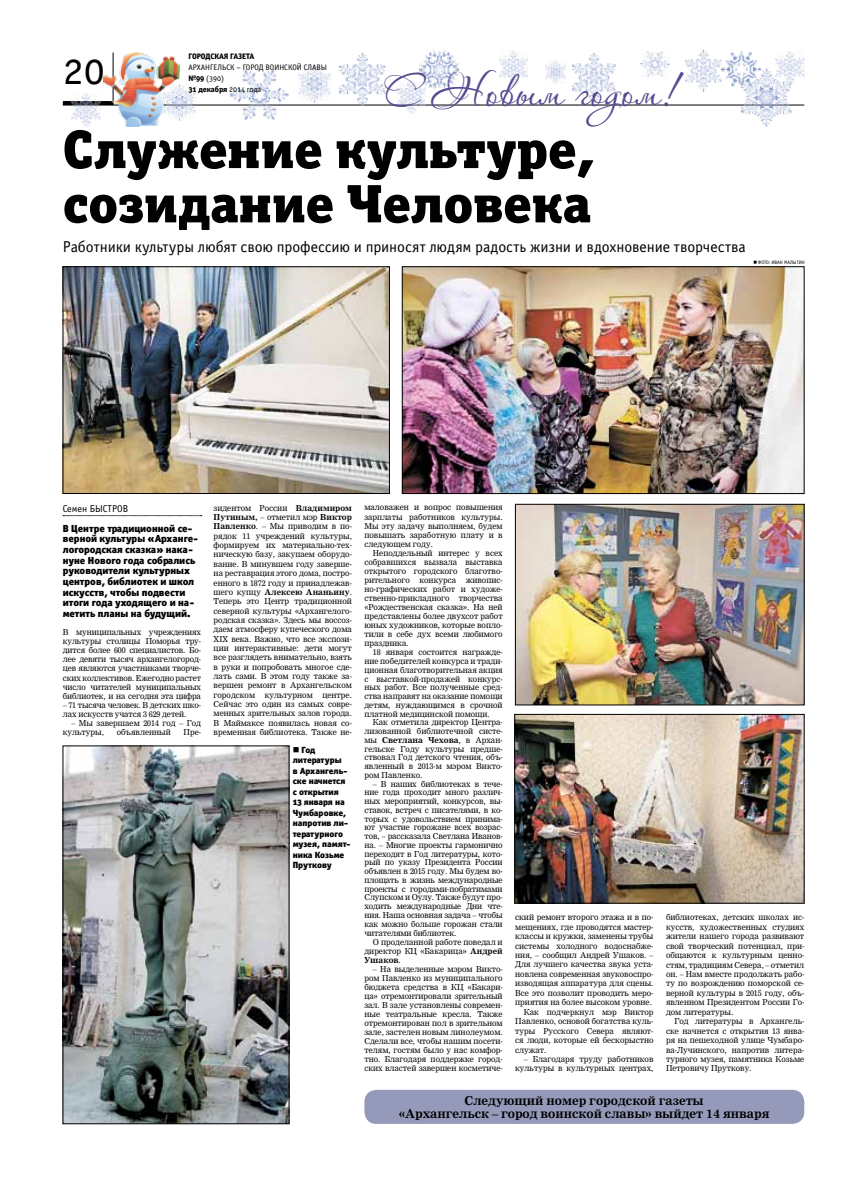
<style>
.page{position:relative;width:842px;height:1191px;background:#fff}
.page>*{position:absolute;margin:0;border:0;box-sizing:border-box;transform-origin:0 0}
.t1{font:54.3px/54.3px "Officina Serif Black OSC";color:#000}
.t2{font:42px "Officina Serif Book OSC";color:#000}
.t3{font:40.8px "Aquarelle";color:#564a90}
.t4{font:15.8px "Officina Sans Book OSC";letter-spacing:-.005em;color:#000}
.t5{font:700 12px/13px "Nimrod Cyr";color:#000;text-align:center}
.t6{font:10.3px/10.6px "Officina Sans Black C";color:#000}
.t7{font:10px "Officina Sans Book OSC";color:#000}
.t8{font:9px/10.5px "Officina Sans Black OSC";color:#000}
.t9{font:8px/9.4px "Nimrod Cyr";color:#000;text-align:justify}
.t10{font:8px "Officina Sans Book OSC";color:#000}
.t11{font:8px "Officina Sans Extra Bold OSC";color:#000}
.t12{font:5px "Officina Sans Book OSC";letter-spacing:.065em;color:#000}
.s1{font-family:"Officina Sans Extra Bold OSC"}
.s2{font-family:"Officina Sans Book OSC"}
.s3{font-weight:700}
</style>
<div class="page">
<hr style="left:63px;top:105px;width:741px;height:1px;background:#000">
<hr style="left:63px;top:101px;width:50px;height:4px;background:#000">
<img style="left:230px;top:69px;width:58px;height:51px">
<img style="left:103px;top:52px;width:76px;height:74px">
<img style="left:722px;top:52px;width:36px;height:34px">
<img style="left:741px;top:68px;width:50px;height:58px">
<img style="left:298px;top:66px;width:32px;height:36px">
<img style="left:163px;top:84px;width:32px;height:37px">
<img style="left:545px;top:60px;width:20px;height:23px">
<img style="left:573px;top:52px;width:43px;height:50px">
<img style="left:499px;top:51px;width:29px;height:33px">
<img style="left:396px;top:81px;width:29px;height:32px">
<img style="left:72px;top:93px;width:29px;height:33px">
<img style="left:339px;top:52px;width:46px;height:53px">
<img style="left:776px;top:51px;width:28px;height:33px">
<img style="left:685px;top:50px;width:37px;height:41px">
<img style="left:640px;top:51px;width:29px;height:25px">
<img style="left:420px;top:50px;width:40px;height:39px">
<img style="left:516px;top:716px;width:286px;height:185px">
<div style="left:514px;top:714px;width:290px;height:189px;border:1px solid #000"></div>
<svg style="left:63px;top:515px;width:139px;height:1px"></svg>
<img style="left:65px;top:268px;width:322px;height:223px">
<div style="left:63px;top:266px;width:326px;height:227px;border:1px solid #000"></div>
<img style="left:404px;top:268px;width:398px;height:224px">
<div style="left:402px;top:266px;width:402px;height:228px;border:1px solid #000"></div>
<img style="left:517px;top:506px;width:285px;height:197px">
<div style="left:515px;top:504px;width:289px;height:201px;border:1px solid #000"></div>
<img style="left:65px;top:747px;width:222px;height:374px">
<div style="left:364px;top:1089px;width:440px;height:34px;background:#969aba;border-radius:12px"></div>
<p class="t11" style="left:188px;top:51px;width:67px">Городская газета</p>
<p class="t10" style="left:188px;top:63px;width:72px">Архан гельск – городвоинс</p>
<p class="t10" style="left:288px;top:63px;width:41px">кой слав ы</p>
<p class="t10" style="left:188px;top:74px;width:37px"><span class="s1">№99</span> (390)</p>
<p class="t11" style="left:188px;top:84px;width:74px">31 декабря <span class="s2">2014 года</span></p>
<h2 class="t2" style="left:63px;top:47px;width:44px">20</h2>
<h3 class="t3" style="left:386px;top:67px;width:293px">С Новым годом!</h3>
<h1 class="t1" style="left:63px;top:122px;width:532px">Служение культуре, созидание Человека</h1>
<h3 class="t4" style="left:63px;top:238px;width:684px">Работники культуры любят свою профессию и приносят людям радость жизни и вдохновение творчества</h3>
<p class="t12" style="left:758px;top:260px;width:16px">фото: иван</p>
<p class="t12" style="left:784px;top:260px;width:19px">малыгин</p>
<p class="t7" style="left:63px;top:503px;width:67px">Семен БЫСТРОВ</p>
<p class="t6" style="left:63px;top:523px;width:137px">В Центре традиционной се&shy;верной культуры «Арханге&shy;логородская сказка» нака&shy;нуне Нового года собрались руководители культурных центров, библиотек и школ искусств, чтобы подвести итоги года уходящего и на&shy;метить планы на будущий.</p>
<p class="t9" style="left:63px;top:627px;width:140px;line-height:9.1px">В муниципальных учреждениях культуры столицы Поморья тру&shy;дится более 600 специалистов. Бо&shy;лее девяти тысяч архангелогород&shy;цев являются участниками творче&shy;ских коллективов. Ежегодно растет число читателей муниципальных библиотек, и на сегодня эта цифра</p>
<p class="t9" style="left:63px;top:700px;width:140px;line-height:9.1px">– 71 тысяча человек. В детских шко&shy;лах искусств учатся 3 629 детей.</p>
<p class="t9" style="left:63px;top:718px;width:140px;line-height:9.1px;text-indent:9px">– Мы завершаем 2014 год – Год культуры,</p>
<p class="t9" style="left:117px;top:727px;width:55px">объявленный</p>
<p class="t9" style="left:184px;top:727px;width:19px">Пре-</p>
<p class="t9" style="left:214px;top:503px;width:140px">зидентом России <span class="s3">Владимиром Путиным,</span> – отметил мэр <span class="s3">Виктор Павленко</span>. – Мы приводим в по&shy;рядок 11 учреждений культуры, формируем их материально-тех&shy;ническую базу, закупаем оборудо&shy;вание. В минувшем году заверше&shy;на реставрация этого дома, постро&shy;енного в 1872 году и принадлежав&shy;шего купцу <span class="s3">Алексею Ананьину</span>.<br>Теперь это Центр традиционной северной культуры «Архангелого&shy;родская сказка». Здесь мы воссоз&shy;даем атмосферу купеческого дома XIX века. Важно, что все экспози&shy;ции интерактивные: дети могут все разглядеть внимательно, взять в руки и попробовать многое сде&shy;лать сами. В этом году также за&shy;вершен ремонт в Архангельском городском культурном центре.<br>Сейчас это один из самых совре&shy;менных зрительных залов города.<br>В Маймаксе появилась новая со&shy;временная библиотека. Также не-</p>
<p class="t9" style="left:364px;top:503px;width:140px;line-height:9px">маловажен и вопрос повышения зарплаты работников культуры.<br>Мы эту задачу выполняем, будем повышать заработную плату и в следующем году.</p>
<p class="t9" style="left:364px;top:548px;width:140px;line-height:9px;text-indent:9px">Неподдельный интерес у всех собравшихся вызвала выставка открытого городского благотво&shy;рительного конкурса живопис&shy;но-графических работ и художе&shy;ственно-прикладного творчества «Рождественская сказка». На ней представлены более двухсот работ юных художников, которые вопло&shy;тили в себе дух всеми любимого праздника.</p>
<p class="t9" style="left:364px;top:648px;width:140px;line-height:8.8px;text-indent:9px">18 января состоится награжде&shy;ние победителей конкурса и тради&shy;ционная благотворительная акция с выставкой-продажей конкурс&shy;ных работ. Все полученные сред&shy;ства направят на оказание помощи детям, нуждающимся в срочной платной медицинской помощи.</p>
<p class="t9" style="left:364px;top:718px;width:140px;line-height:8.7px;text-indent:9px">Как отметила директор Центра&shy;лизованной библиотечной систе&shy;мы <span class="s3">Светлана Чехова</span>, в Архан&shy;гельске Году культуры предше&shy;ствовал Год детского чтения, объ&shy;явленный в 2013-м мэром Викто&shy;ром Павленко.</p>
<p class="t9" style="left:364px;top:779px;width:140px;line-height:8.8px;text-indent:9px">– В наших библиотеках в тече&shy;ние года проходит много различ&shy;ных мероприятий, конкурсов, вы&shy;ставок, встреч с писателями, в ко&shy;торых с удовольствием принима&shy;ют участие горожане всех возрас&shy;тов, – рассказала Светлана Иванов&shy;на. – Многие проекты гармонично переходят в Год литературы, кото&shy;рый по указу Президента России объявлен в 2015 году. Мы будем во&shy;площать в жизнь международные проекты с городами-побратимами Слупском и Оулу. Также будут про&shy;ходить международные Дни чте&shy;ния. Наша основная задача – чтобы как можно больше горожан стали читателями библиотек.</p>
<p class="t9" style="left:364px;top:937px;width:140px;line-height:9px;text-indent:9px">О проделанной работе поведал и директор КЦ «Бакарица» <span class="s3">Андрей Ушаков</span>.</p>
<p class="t9" style="left:364px;top:964px;width:140px;line-height:9px;text-indent:9px">– На выделенные мэром Викто&shy;ром Павленко из муниципального бюджета средства в КЦ «Бакари&shy;ца» отремонтировали зрительный зал. В зале установлены современ&shy;ные театральные кресла. Также отремонтирован пол в зрительном зале, застелен новым линолеумом.<br>Сделали все, чтобы нашим посети&shy;телям, гостям было у нас комфор&shy;тно. Благодаря поддержке город&shy;ских властей завершен косметиче-</p>
<p class="t8" style="left:293px;top:744px;width:59px;text-indent:9px">Год литературы<br>в Архангель&shy;ске начнется с открытия<br>13 января на<br>Чумбаровке, напротив ли&shy;тературного музея, памят&shy;ника Козьме<br>Пруткову</p>
<p class="t9" style="left:515px;top:912px;width:140px">ский ремонт второго этажа и в по-</p>
<p class="t9" style="left:515px;top:922px;width:140px">мещениях, где проводятся мастер-</p>
<p class="t9" style="left:515px;top:931px;width:140px">классы и кружки, заменены трубы</p>
<p class="t9" style="left:515px;top:941px;width:140px">системы холодного водоснабже-</p>
<p class="t9" style="left:515px;top:950px;width:140px">ния, – сообщил Андрей Ушаков. –</p>
<p class="t9" style="left:515px;top:959px;width:140px">Для лучшего качества звука уста-</p>
<p class="t9" style="left:515px;top:969px;width:140px">новлена современная звуковоспро-</p>
<p class="t9" style="left:515px;top:978px;width:140px">изводящая аппаратура для сцены.</p>
<p class="t9" style="left:515px;top:988px;width:140px">Все это позволит проводить меро-</p>
<p class="t9" style="left:515px;top:997px;width:138px">приятия на более высоком уровне.</p>
<p class="t9" style="left:524px;top:1007px;width:131px">Как подчеркнул мэр Виктор</p>
<p class="t9" style="left:515px;top:1016px;width:140px">Павленко, основой богатства куль-</p>
<p class="t9" style="left:515px;top:1026px;width:140px">туры Русского Севера являют-</p>
<p class="t9" style="left:515px;top:1035px;width:140px">ся люди, которые ей бескорыстно</p>
<p class="t9" style="left:515px;top:1045px;width:33px">служат.</p>
<p class="t9" style="left:515px;top:1054px;width:140px;text-align:right">– Благодаря труду работников культуры в культурных центрах,</p>
<p class="t9" style="left:666px;top:912px;width:140px">библиотеках, детских школах ис&shy;кусств, художественных студиях жители нашего города развивают свой творческий потенциал, при&shy;общаются к культурным ценно&shy;стям, традициям Севера, – отметил он. – Нам вместе продолжать рабо&shy;ту по возрождению поморской се&shy;верной культуры в 2015 году, объ&shy;явленном Президентом России Го&shy;дом литературы.</p>
<p class="t9" style="left:666px;top:1016px;width:140px;text-indent:9px">Год литературы в Архангель&shy;ске начнется с открытия 13 янва&shy;ря на пешеходной улице Чумбаро&shy;ва-Лучинского, напротив литера&shy;турного музея, памятника Козьме Петровичу Пруткову.</p>
<h3 class="t5" style="left:399px;top:1094px;width:372px">Cледующий номер городской газеты<br>«Архангельск – город воинской славы» выйдет 14 января</h3>
</div>
